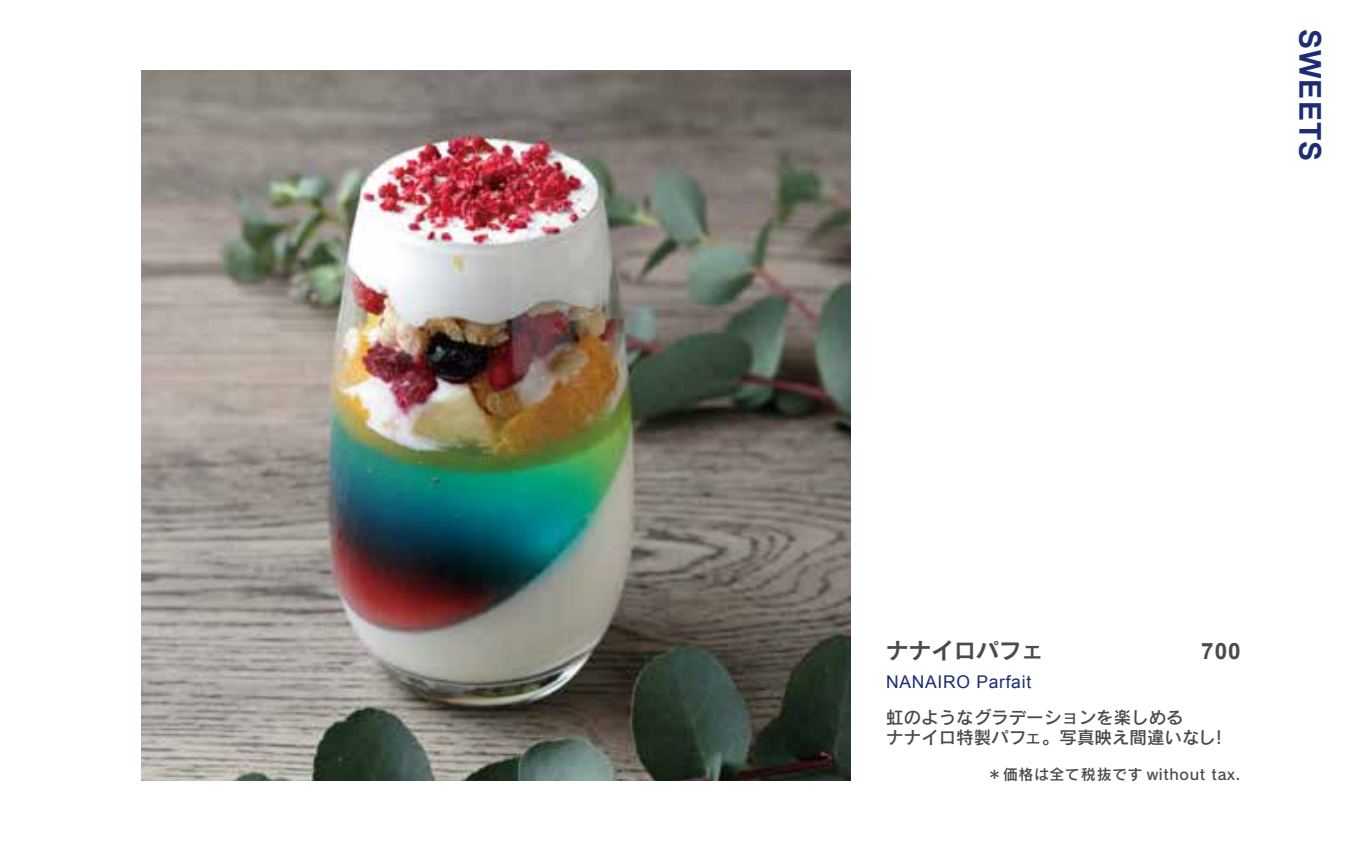
<style>
.page{position:relative;width:1347px;height:851px;background:#fff}
.page>*{position:absolute;margin:0;border:0;box-sizing:border-box;transform-origin:0 0}
.t1{font:700 30px "Arial";letter-spacing:.04em;color:#1b2c75}
.t2{font:22.5px "Rodin Pro B";color:#4c4948}
.t3{font:700 22.5px "Arial";color:#4c4948}
.t4{font:17.5px/20.8px "Rodin Pro DB";color:#4c4948}
.t5{font:17.5px "Arial";letter-spacing:.04em;color:#1b2c75}
.t6{font:15px "Rodin Pro DB";letter-spacing:.04em;color:#4c4948}
</style>
<div class="page">
<img style="left:142px;top:71px;width:708px;height:709px">
<h1 class="t1" style="left:1329px;top:29px;width:134px;rotate:90deg">SWEETS</h1>
<p class="t2" style="left:886px;top:635px;width:159px">ナナイロパフェ</p>
<p class="t5" style="left:886px;top:669px;width:146px">NANAIRO Parfait</p>
<p class="t3" style="left:1201px;top:636px;width:41px">700</p>
<p class="t4" style="left:886px;top:706px;width:338px">虹のようなグラデーションを楽しめる<br>ナナイロ特製パフェ。写真映え間違いなし!</p>
<p class="t6" style="left:987px;top:764px;width:255px">＊価格は全て税抜です without tax.</p>
</div>
